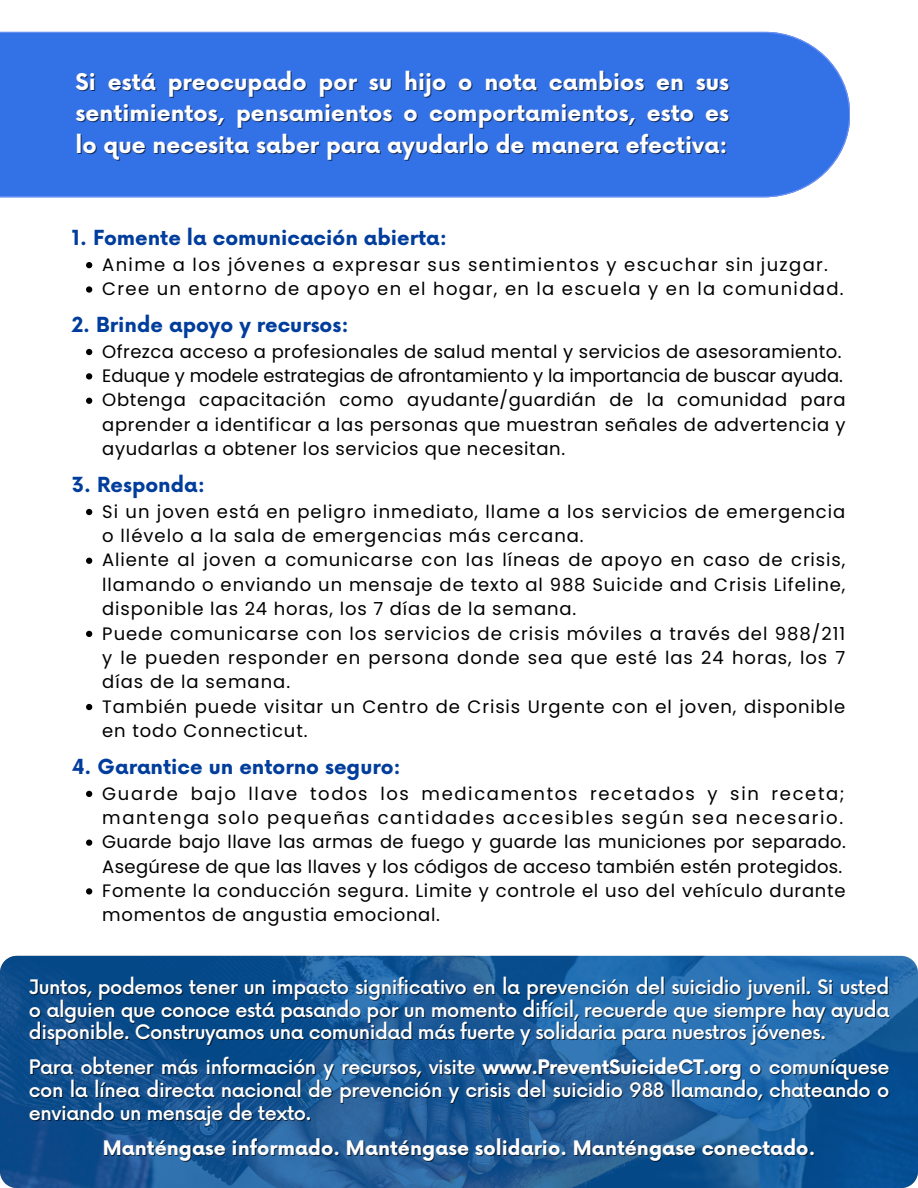
<style>
.page{position:relative;width:918px;height:1188px;background:#fff}
.page>*{position:absolute;margin:0;border:0;box-sizing:border-box;transform-origin:0 0}
.t1{font:700 22.5px "Now";color:#fff}
.t2{font:700 20.25px "Now";color:#003d9c}
.t3{font:500 19.5px/22.8px "Now";letter-spacing:-.025em;color:#fff;text-align:justify}
.t4{font:700 19.5px "Now";color:#fff}
.t5{font:18px/24.5px "Poppins";letter-spacing:.05em;color:#000;text-align:justify}
.t6{font:18px/24.5px "Poppins";letter-spacing:.02em;color:#000}
.t7{font:18px "Poppins";letter-spacing:.075em;color:#000}
.t8{font:18px/24.5px "Poppins";letter-spacing:.09em;color:#000}
.t9{font:18px "Poppins";color:#000}
.t10{font:18px "Poppins";letter-spacing:.025em;color:#000}
.s1{font-weight:700}
</style>
<div class="page">
<svg style="left:0;top:956px;width:918px;height:232px;background:#195a99"></svg>
<svg style="left:86px;top:262px;width:6px;height:6px"></svg>
<svg style="left:86px;top:286px;width:6px;height:7px"></svg>
<svg style="left:86px;top:349px;width:6px;height:6px"></svg>
<svg style="left:86px;top:373px;width:6px;height:7px"></svg>
<svg style="left:86px;top:398px;width:6px;height:6px"></svg>
<svg style="left:86px;top:509px;width:6px;height:6px"></svg>
<svg style="left:86px;top:558px;width:6px;height:6px"></svg>
<svg style="left:86px;top:631px;width:6px;height:6px"></svg>
<svg style="left:86px;top:704px;width:6px;height:6px"></svg>
<svg style="left:86px;top:791px;width:6px;height:6px"></svg>
<svg style="left:86px;top:840px;width:6px;height:6px"></svg>
<svg style="left:86px;top:888px;width:6px;height:7px"></svg>
<div style="left:0;top:32px;width:850px;height:165px;background:#3371e7"></div>
<p class="t1" style="left:76px;top:70px;width:655px">Si está preocupado por su hijo o nota cambios en sus</p>
<h2 class="t1" style="left:76px;top:101px;width:655px">sentimientos, pensamientos o comportamientos, esto es</h2>
<h2 class="t1" style="left:76px;top:133px;width:653px">lo que necesita saber para ayudarlo de manera efectiva:</h2>
<p class="t2" style="left:72px;top:227px;width:377px">1. Fomente la comunicación abierta:</p>
<p class="t7" style="left:102px;top:252px;width:727px">Anime a los jóvenes a expresar sus sentimientos y escuchar sin juzgar.</p>
<p class="t7" style="left:102px;top:276px;width:743px">Cree un entorno de apoyo en el hogar, en la escuela y en la comunidad.</p>
<h2 class="t2" style="left:72px;top:314px;width:279px">2. Brinde apoyo y recursos:</h2>
<p class="t10" style="left:102px;top:339px;width:741px">Ofrezca acceso a profesionales de salud mental y servicios de asesoramiento.</p>
<p class="t9" style="left:102px;top:363px;width:742px">Eduque y modele estrategias de afrontamiento y la importancia de buscar ayuda.</p>
<p class="t5" style="left:102px;top:388px;width:745px">Obtenga capacitación como ayudante/guardián de la comunidad para aprender a identificar a las personas que muestran señales de advertencia y ayudarlas a obtener los servicios que necesitan.</p>
<h2 class="t2" style="left:72px;top:474px;width:135px">3. Responda:</h2>
<p class="t5" style="left:102px;top:499px;width:745px">Si un joven está en peligro inmediato, llame a los servicios de emergencia o llévelo a la sala de emergencias más cercana.</p>
<p class="t5" style="left:102px;top:548px;width:745px">Aliente al joven a comunicarse con las líneas de apoyo en caso de crisis, llamando o enviando un mensaje de texto al 988 Suicide and Crisis Lifeline, disponible las 24 horas, los 7 días de la semana.</p>
<p class="t5" style="left:102px;top:621px;width:745px">Puede comunicarse con los servicios de crisis móviles a través del 988/211 y le pueden responder en persona donde sea que esté las 24 horas, los 7 días de la semana.</p>
<p class="t5" style="left:102px;top:694px;width:745px">También puede visitar un Centro de Crisis Urgente con el joven, disponible en todo Connecticut.</p>
<h2 class="t2" style="left:72px;top:756px;width:331px">4. Garantice un entorno seguro:</h2>
<p class="t8" style="left:102px;top:781px;width:744px">Guarde bajo llave todos los medicamentos recetados y sin receta; mantenga solo pequeñas cantidades accesibles según sea necesario.</p>
<p class="t6" style="left:102px;top:830px;width:745px">Guarde bajo llave las armas de fuego y guarde las municiones por separado.<br>Asegúrese de que las llaves y los códigos de acceso también estén protegidos.</p>
<p class="t5" style="left:102px;top:879px;width:745px">Fomente la conducción segura. Limite y controle el uso del vehículo durante momentos de angustia emocional.</p>
<h2 class="t3" style="left:29px;top:977px;width:862px">Juntos, podemos tener un impacto significativo en la prevención del suicidio juvenil. Si usted o alguien que conoce está pasando por un momento difícil, recuerde que siempre hay ayuda disponible. Construyamos una comunidad más fuerte y solidaria para nuestros jóvenes.</h2>
<p class="t3" style="left:29px;top:1057px;width:862px">Para obtener más información y recursos, visite <span class="s1">www.PreventSuicideCT.org</span> o comuníquese con la línea directa nacional de prevención y crisis del suicidio 988 llamando, chateando o enviando un mensaje de texto.</p>
<p class="t4" style="left:103px;top:1137px;width:714px">Manténgase informado. Manténgase solidario. Manténgase conectado.</p>
</div>
